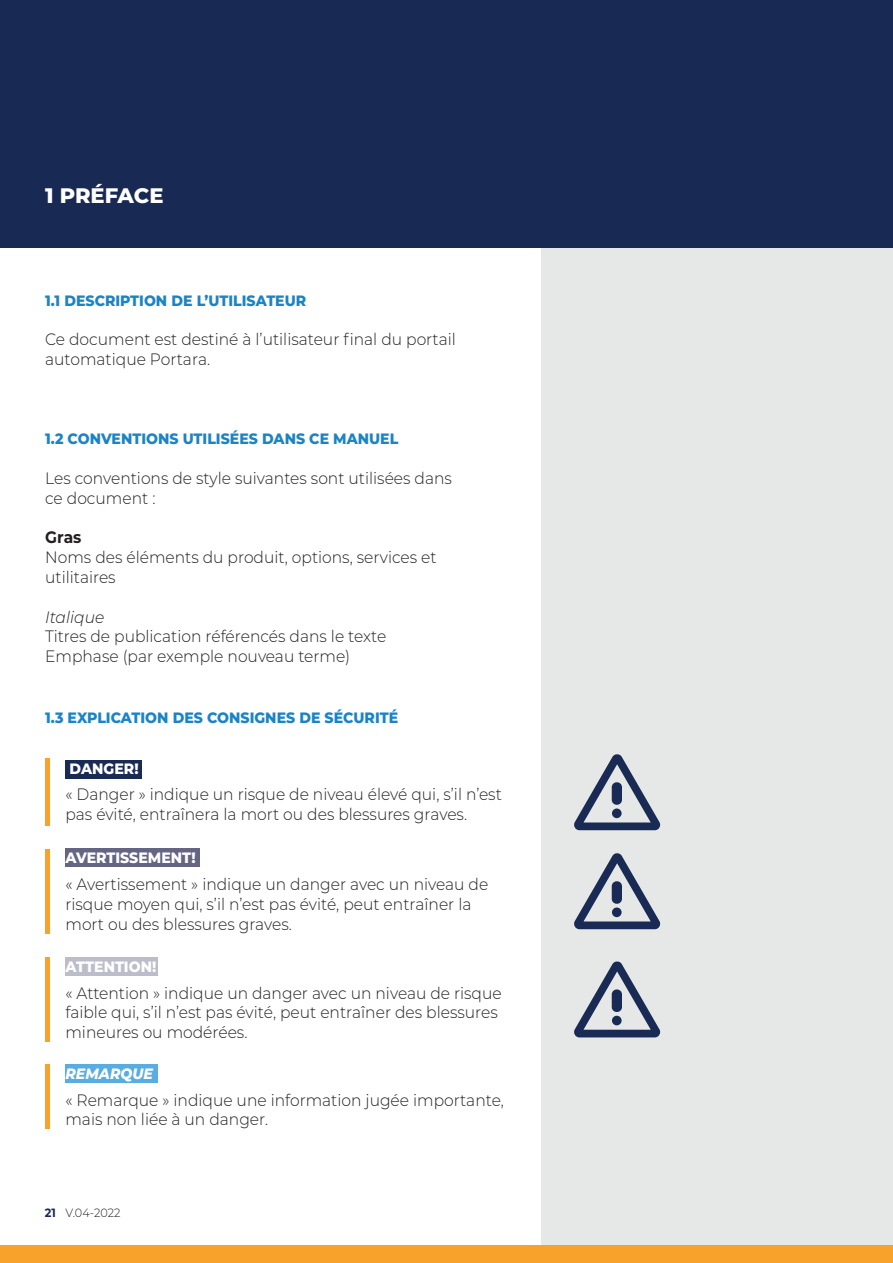
<style>
.page{position:relative;width:893px;height:1263px;background:#fff}
.page>*{position:absolute;margin:0;border:0;box-sizing:border-box;transform-origin:0 0}
.t1{font:800 21px "Montserrat";letter-spacing:-.005em;color:#fff}
.t2{font:300 16.5px/19.8px "Montserrat";color:#231f20;scale:.94 1}
.t3{font:italic 300 16.5px "Montserrat";color:#231f20;scale:.94 1}
.t4{font:700 16.5px "Montserrat";color:#231f20;scale:.94 1}
.t5{font:800 15px "Montserrat";color:#1b84c7;scale:.94 1}
.t6{font:800 15px "Montserrat";color:#fff;scale:.94 1}
.t7{font:italic 800 15px "Montserrat";color:#fff;scale:.94 1}
.t8{font:300 12px "Montserrat";color:#231f20;scale:.94 1}
.s1{font-weight:700;color:#182a54}
</style>
<div class="page">
<div style="left:0;top:1px;width:893px;height:247px;background:#182a54"></div>
<div style="left:541px;top:249px;width:352px;height:997px;background:#e5e8e7"></div>
<div style="left:0;top:1246px;width:893px;height:17px;background:#f9a22b"></div>
<svg style="left:574px;top:754px;width:87px;height:76px"></svg>
<div style="left:612px;top:782px;width:10px;height:23px;background:#192b54;border-radius:5px"></div>
<div style="left:612px;top:808px;width:10px;height:10px;background:#192b54;border-radius:50%"></div>
<div style="left:66px;top:760px;width:76px;height:18px;background:#192b54"></div>
<div style="left:45px;top:759px;width:5px;height:67px;background:#f9a22b"></div>
<svg style="left:574px;top:853px;width:87px;height:76px"></svg>
<div style="left:612px;top:881px;width:10px;height:23px;background:#192b54;border-radius:5px"></div>
<div style="left:612px;top:907px;width:10px;height:10px;background:#192b54;border-radius:50%"></div>
<div style="left:66px;top:849px;width:134px;height:18px;background:#646583"></div>
<div style="left:45px;top:849px;width:5px;height:85px;background:#f9a22b"></div>
<div style="left:66px;top:1064px;width:92px;height:18px;background:#5aade0"></div>
<div style="left:45px;top:1064px;width:5px;height:65px;background:#f9a22b"></div>
<svg style="left:574px;top:961px;width:87px;height:76px"></svg>
<div style="left:612px;top:989px;width:10px;height:23px;background:#192b54;border-radius:5px"></div>
<div style="left:612px;top:1016px;width:10px;height:9px;background:#192b54;border-radius:50%"></div>
<div style="left:66px;top:957px;width:92px;height:18px;background:#bcbdcb"></div>
<div style="left:45px;top:957px;width:5px;height:85px;background:#f9a22b"></div>
<p class="t1" style="left:45px;top:181px;width:120px">1 PRÉFACE</p>
<p class="t5" style="left:45px;top:289px;width:279px">1.1 DESCRIPTION DE L’UTILISATEUR</p>
<p class="t2" style="left:45px;top:329px;width:438px">Ce document est destiné à l’utilisateur final du portail automatique Portara.</p>
<p class="t5" style="left:45px;top:428px;width:377px">1.2 CONVENTIONS UTILISÉES DANS CE MANUEL</p>
<p class="t2" style="left:45px;top:468px;width:434px">Les conventions de style suivantes sont utilisées dans ce document :</p>
<p class="t4" style="left:45px;top:526px;width:40px">Gras</p>
<p class="t2" style="left:45px;top:547px;width:418px">Noms des éléments du produit, options, services et utilitaires</p>
<p class="t3" style="left:45px;top:605px;width:64px">Italique</p>
<p class="t2" style="left:45px;top:626px;width:364px">Titres de publication référencés dans le texte<br>Emphase (par exemple nouveau terme)</p>
<p class="t5" style="left:45px;top:707px;width:377px">1.3 EXPLICATION DES CONSIGNES DE SÉCURITÉ</p>
<p class="t6" style="left:70px;top:758px;width:75px">DANGER!</p>
<p class="t2" style="left:65px;top:784px;width:466px">« Danger » indique un risque de niveau élevé qui, s’il n’est pas évité, entraînera la mort ou des blessures graves.</p>
<p class="t6" style="left:66px;top:847px;width:140px">AVERTISSEMENT!</p>
<p class="t2" style="left:65px;top:874px;width:451px">« Avertissement » indique un danger avec un niveau de risque moyen qui, s’il n’est pas évité, peut entraîner la mort ou des blessures graves.</p>
<p class="t6" style="left:66px;top:955px;width:98px">ATTENTION!</p>
<p class="t2" style="left:65px;top:982px;width:466px">« Attention » indique un danger avec un niveau de risque faible qui, s’il n’est pas évité, peut entraîner des blessures mineures ou modérées.</p>
<p class="t7" style="left:66px;top:1062px;width:94px">REMARQUE</p>
<p class="t2" style="left:65px;top:1089px;width:468px">« Remarque » indique une information jugée importante, mais non liée à un danger.</p>
<p class="t8" style="left:45px;top:1204px;width:82px"><span class="s1">21</span> V.04-2022</p>
</div>
